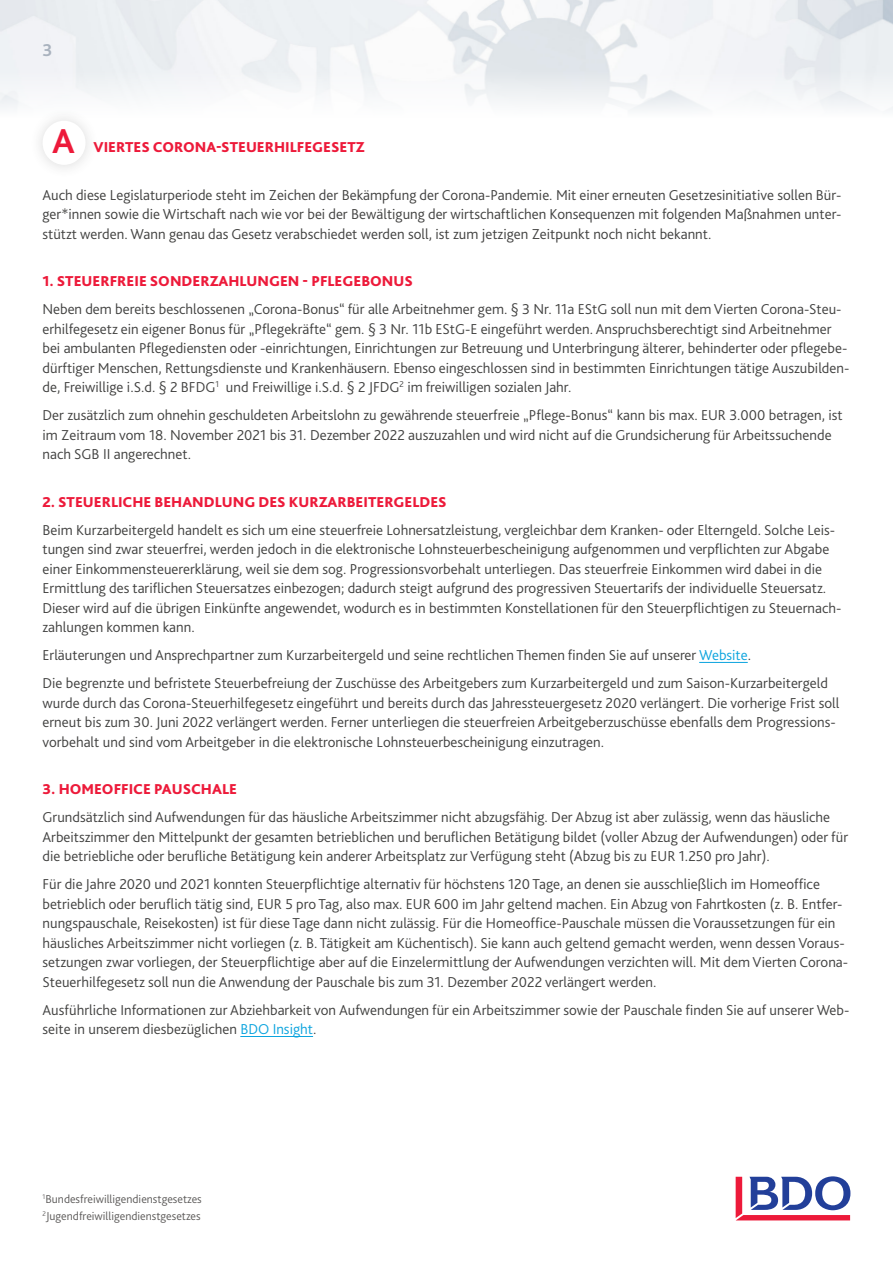
<style>
.page{position:relative;width:893px;height:1263px;background:#fff}
.page>*{position:absolute;margin:0;border:0;box-sizing:border-box;transform-origin:0 0}
.Adress_field_envelop{font:700 36px "Bliss Pro";color:#ed1a3a}
.Adress_field_envelop-2{font:700 18px "Bliss Pro";color:#a9b2be}
.Body_text{font:300 15px/19.5px "Bliss Pro";color:#414140}
.Subheading_level_1{font:800 15px "Bliss Pro";color:#ed1a3a}
.Footnote{font:300 12px "Bliss Pro";color:#5c5a59}
.s1{color:#0ca4de}
</style>
<div class="page">
<img style="left:0;top:0;width:893px;height:56px">
<div style="left:0;top:56px;width:893px;height:85px;background:linear-gradient(to bottom,#eceff2,#fff)"></div>
<svg style="left:736px;top:1176px;width:114px;height:44px"></svg>
<hr style="left:699px;top:662px;width:49px;height:1px;background:#0ca4de">
<hr style="left:240px;top:1036px;width:73px;height:1px;background:#0ca4de">
<div style="left:29px;top:107px;width:71px;height:72px;background:#fefefe"></div>
<p class="Adress_field_envelop-2" style="left:43px;top:39px;width:12px">3</p>
<p class="Adress_field_envelop" style="left:52px;top:119px;width:24px">A</p>
<p class="Subheading_level_1" style="left:94px;top:138px;width:273px">VIERTES CORONA-STEUERHILFEGESETZ</p>
<p class="Body_text" style="left:43px;top:184px;width:800px;text-align:justify">Auch diese Legislaturperiode steht im Zeichen der Bekämpfung der Corona-Pandemie. Mit einer erneuten Gesetzesinitiative sollen Bür&shy;ger*innen sowie die Wirtschaft nach wie vor bei der Bewältigung der wirtschaftlichen Konsequenzen mit folgenden Maßnahmen unter&shy;stützt werden. Wann genau das Gesetz verabschiedet werden soll, ist zum jetzigen Zeitpunkt noch nicht bekannt.</p>
<p class="Subheading_level_1" style="left:43px;top:272px;width:372px">1. STEUERFREIE SONDERZAHLUNGEN - PFLEGEBONUS</p>
<p class="Body_text" style="left:43px;top:299px;width:808px">Neben dem bereits beschlossenen „Corona-Bonus“ für alle Arbeitnehmer gem. § 3 Nr. 11a EStG soll nun mit dem Vierten Corona-Steu&shy;erhilfegesetz ein eigener Bonus für „Pflegekräfte“ gem. § 3 Nr. 11b EStG-E eingeführt werden. Anspruchsberechtigt sind Arbeitnehmer bei ambulanten Pflegediensten oder -einrichtungen, Einrichtungen zur Betreuung und Unterbringung älterer, behinderter oder pflegebe&shy;dürftiger Menschen, Rettungsdienste und Krankenhäusern. Ebenso eingeschlossen sind in bestimmten Einrichtungen tätige Auszubilden&shy;de, Freiwillige i.S.d. § 2 BFDG<sup>1</sup> und Freiwillige i.S.d. § 2 JFDG<sup>2</sup> im freiwilligen sozialen Jahr.</p>
<p class="Body_text" style="left:43px;top:405px;width:802px">Der zusätzlich zum ohnehin geschuldeten Arbeitslohn zu gewährende steuerfreie „Pflege-Bonus“ kann bis max. EUR 3.000 betragen, ist im Zeitraum vom 18. November 2021 bis 31. Dezember 2022 auszuzahlen und wird nicht auf die Grundsicherung für Arbeitssuchende nach SGB II angerechnet.</p>
<p class="Subheading_level_1" style="left:43px;top:492px;width:406px">2. STEUERLICHE BEHANDLUNG DES KURZARBEITERGELDES</p>
<p class="Body_text" style="left:43px;top:520px;width:800px">Beim Kurzarbeitergeld handelt es sich um eine steuerfreie Lohnersatzleistung, vergleichbar dem Kranken- oder Elterngeld. Solche Leis&shy;tungen sind zwar steuerfrei, werden jedoch in die elektronische Lohnsteuerbescheinigung aufgenommen und verpflichten zur Abgabe einer Einkommensteuererklärung, weil sie dem sog. Progressionsvorbehalt unterliegen. Das steuerfreie Einkommen wird dabei in die Ermittlung des tariflichen Steuersatzes einbezogen; dadurch steigt aufgrund des progressiven Steuertarifs der individuelle Steuersatz.<br>Dieser wird auf die übrigen Einkünfte angewendet, wodurch es in bestimmten Konstellationen für den Steuerpflichtigen zu Steuernach&shy;zahlungen kommen kann.</p>
<p class="Body_text" style="left:43px;top:645px;width:710px">Erläuterungen und Ansprechpartner zum Kurzarbeitergeld und seine rechtlichen Themen finden Sie auf unserer <span class="s1">Website</span>.</p>
<p class="Body_text" style="left:43px;top:673px;width:798px">Die begrenzte und befristete Steuerbefreiung der Zuschüsse des Arbeitgebers zum Kurzarbeitergeld und zum Saison-Kurzarbeitergeld wurde durch das Corona-Steuerhilfegesetz eingeführt und bereits durch das Jahressteuergesetz 2020 verlängert. Die vorherige Frist soll erneut bis zum 30. Juni 2022 verlängert werden. Ferner unterliegen die steuerfreien Arbeitgeberzuschüsse ebenfalls dem Progressions&shy;vorbehalt und sind vom Arbeitgeber in die elektronische Lohnsteuerbescheinigung einzutragen.</p>
<p class="Subheading_level_1" style="left:43px;top:780px;width:196px">3. HOMEOFFICE PAUSCHALE</p>
<p class="Body_text" style="left:43px;top:807px;width:807px">Grundsätzlich sind Aufwendungen für das häusliche Arbeitszimmer nicht abzugsfähig. Der Abzug ist aber zulässig, wenn das häusliche<br>Arbeitszimmer den Mittelpunkt der gesamten betrieblichen und beruflichen Betätigung bildet (voller Abzug der Aufwendungen) oder für die betriebliche oder berufliche Betätigung kein anderer Arbeitsplatz zur Verfügung steht (Abzug bis zu EUR 1.250 pro Jahr).</p>
<p class="Body_text" style="left:43px;top:874px;width:807px">Für die Jahre 2020 und 2021 konnten Steuerpflichtige alternativ für höchstens 120 Tage, an denen sie ausschließlich im Homeoffice betrieblich oder beruflich tätig sind, EUR 5 pro Tag, also max. EUR 600 im Jahr geltend machen. Ein Abzug von Fahrtkosten (z. B. Entfer&shy;nungspauschale, Reisekosten) ist für diese Tage dann nicht zulässig. Für die Homeoffice-Pauschale müssen die Voraussetzungen für ein häusliches Arbeitszimmer nicht vorliegen (z. B. Tätigkeit am Küchentisch). Sie kann auch geltend gemacht werden, wenn dessen Voraus&shy;setzungen zwar vorliegen, der Steuerpflichtige aber auf die Einzelermittlung der Aufwendungen verzichten will. Mit dem Vierten Corona-Steuerhilfegesetz soll nun die Anwendung der Pauschale bis zum 31. Dezember 2022 verlängert werden.</p>
<p class="Body_text" style="left:43px;top:1000px;width:808px">Ausführliche Informationen zur Abziehbarkeit von Aufwendungen für ein Arbeitszimmer sowie der Pauschale finden Sie auf unserer Web&shy;seite in unserem diesbezüglichen <span class="s1">BDO Insight</span>.</p>
<p class="Footnote" style="left:43px;top:1191px;width:161px"><sup>1</sup>Bundesfreiwilligendienstgesetzes</p>
<p class="Footnote" style="left:43px;top:1209px;width:160px"><sup>2</sup>Jugendfreiwilligendienstgesetzes</p>
</div>
